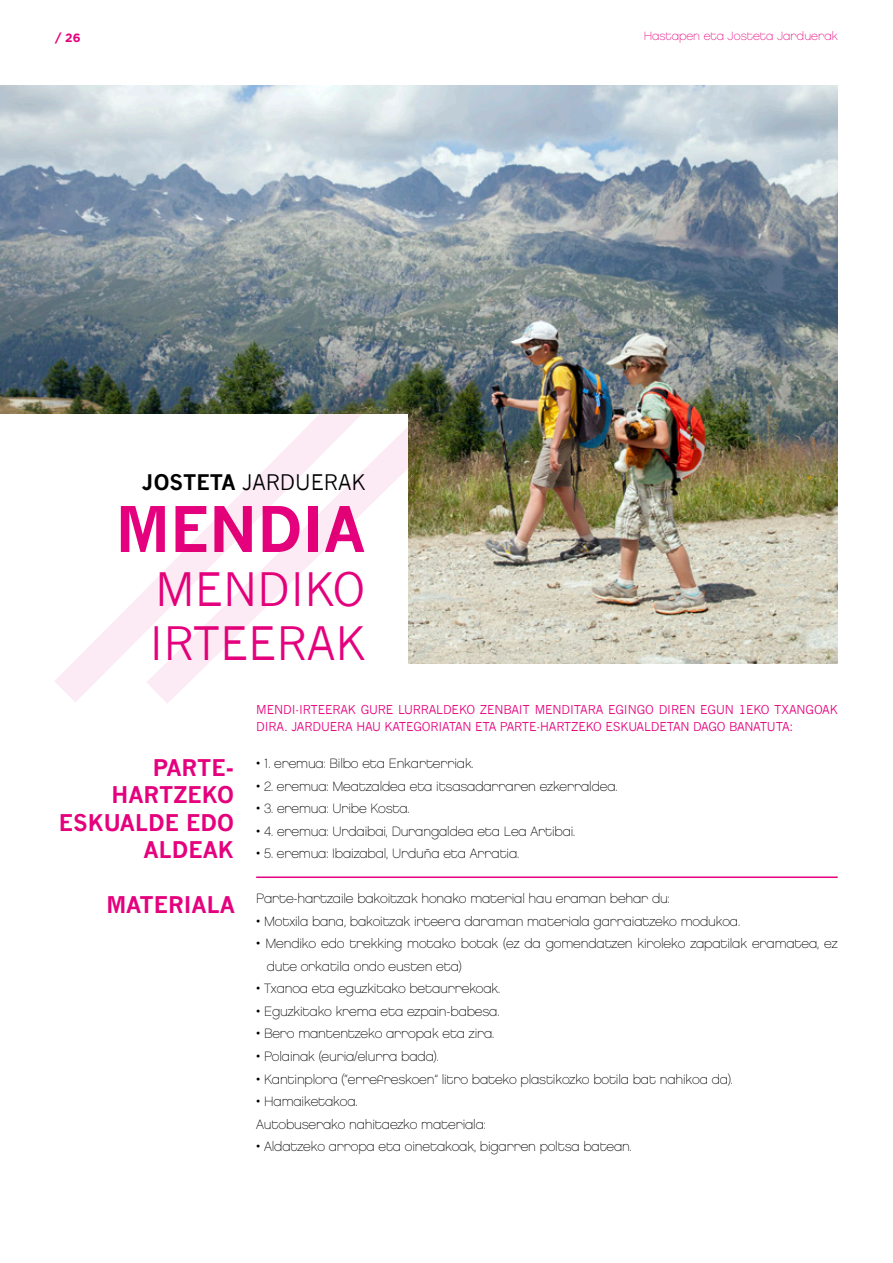
<style>
.page{position:relative;width:893px;height:1263px;background:#fff}
.page>*{position:absolute;margin:0;border:0;box-sizing:border-box;transform-origin:0 0}
.t1{font:700 61.5px "News Gothic";color:#e5007d}
.t2{font:45px/54px "News Gothic";color:#e5007d}
.t3{font:700 22.5px/27px "News Gothic";color:#e5007d;text-align:right}
.t4{font:21px "News Gothic";color:#000}
.t5{font:13.5px/22.5px "Chalet Paris Nineteen Eighty";letter-spacing:-.01em;color:#000}
.t6{font:12px/16.5px "News Gothic";letter-spacing:-.01em;color:#e5007d}
.t7{font:12px "Chalet Paris Nineteen Eighty";color:#e5007d}
.t8{font:700 12px "Gotham";color:#e5007d}
.s1{font-weight:700}
</style>
<div class="page">
<img style="left:0;top:85px;width:838px;height:579px">
<hr style="left:256px;top:876px;width:582px;height:2px;background:#e5007d">
<div style="left:0;top:414px;width:408px;height:306px;background:#fff"></div>
<img style="left:386px;top:369px;width:101px;height:295px">
<svg style="left:53px;top:369px;width:333px;height:334px"></svg>
<p class="t8" style="left:55px;top:31px;width:27px">/ 26</p>
<p class="t7" style="left:644px;top:29px;width:196px">Hastapen eta Josteta Jarduerak</p>
<h3 class="t4" style="left:142px;top:471px;width:225px"><span class="s1">JOSTETA</span> JARDUERAK</h3>
<h1 class="t1" style="left:116px;top:492px;width:251px">MENDIA</h1>
<h2 class="t2" style="left:149px;top:563px;width:218px">MENDIKO<br>IRTEERAK</h2>
<h3 class="t3" style="left:59px;top:754px;width:177px">PARTE-<br>HARTZEKO<br>ESKUALDE EDO<br>ALDEAK</h3>
<h3 class="t3" style="left:106px;top:891px;width:130px">MATERIALA</h3>
<p class="t6" style="left:256px;top:702px;width:583px">MENDI-IRTEERAK GURE LURRALDEKO ZENBAIT MENDITARA EGINGO DIREN EGUN 1EKO TXANGOAK<br>DIRA. JARDUERA HAU KATEGORIATAN ETA PARTE-HARTZEKO ESKUALDETAN DAGO BANATUTA:</p>
<p class="t5" style="left:256px;top:753px;width:219px">• 1. eremua: Bilbo eta Enkarterriak.</p>
<p class="t5" style="left:256px;top:775px;width:363px">• 2. eremua: Meatzaldea eta itsasadarraren ezkerraldea.</p>
<p class="t5" style="left:256px;top:798px;width:155px">• 3. eremua: Uribe Kosta.</p>
<p class="t5" style="left:256px;top:820px;width:321px">• 4. eremua: Urdaibai, Durangaldea eta Lea Artibai.</p>
<p class="t5" style="left:256px;top:843px;width:265px">• 5. eremua: Ibaizabal, Urduña eta Arratia.</p>
<p class="t5" style="left:256px;top:888px;width:415px">Parte-hartzaile bakoitzak honako material hau eraman behar du:</p>
<p class="t5" style="left:256px;top:910px;width:485px">• Motxila bana, bakoitzak irteera daraman materiala garraiatzeko modukoa.</p>
<p class="t5" style="left:267px;top:933px;width:572px;text-indent:-11px">• Mendiko edo trekking motako botak (ez da gomendatzen kiroleko zapatilak eramatea, ez dute orkatila ondo eusten eta)</p>
<p class="t5" style="left:256px;top:978px;width:246px">• Txanoa eta eguzkitako betaurrekoak.</p>
<p class="t5" style="left:256px;top:1000px;width:245px">• Eguzkitako krema eta ezpain-babesa.</p>
<p class="t5" style="left:256px;top:1023px;width:240px">• Bero mantentzeko arropak eta zira.</p>
<p class="t5" style="left:256px;top:1045px;width:184px">• Polainak (euria/elurra bada).</p>
<p class="t5" style="left:256px;top:1068px;width:478px">• Kantinplora (“errefreskoen” litro bateko plastikozko botila bat nahikoa da).</p>
<p class="t5" style="left:256px;top:1090px;width:231px">• Hamaiketakoa.<br>Autobuserako nahitaezko materiala:</p>
<p class="t5" style="left:256px;top:1135px;width:377px">• Aldatzeko arropa eta oinetakoak, bigarren poltsa batean.</p>
</div>
